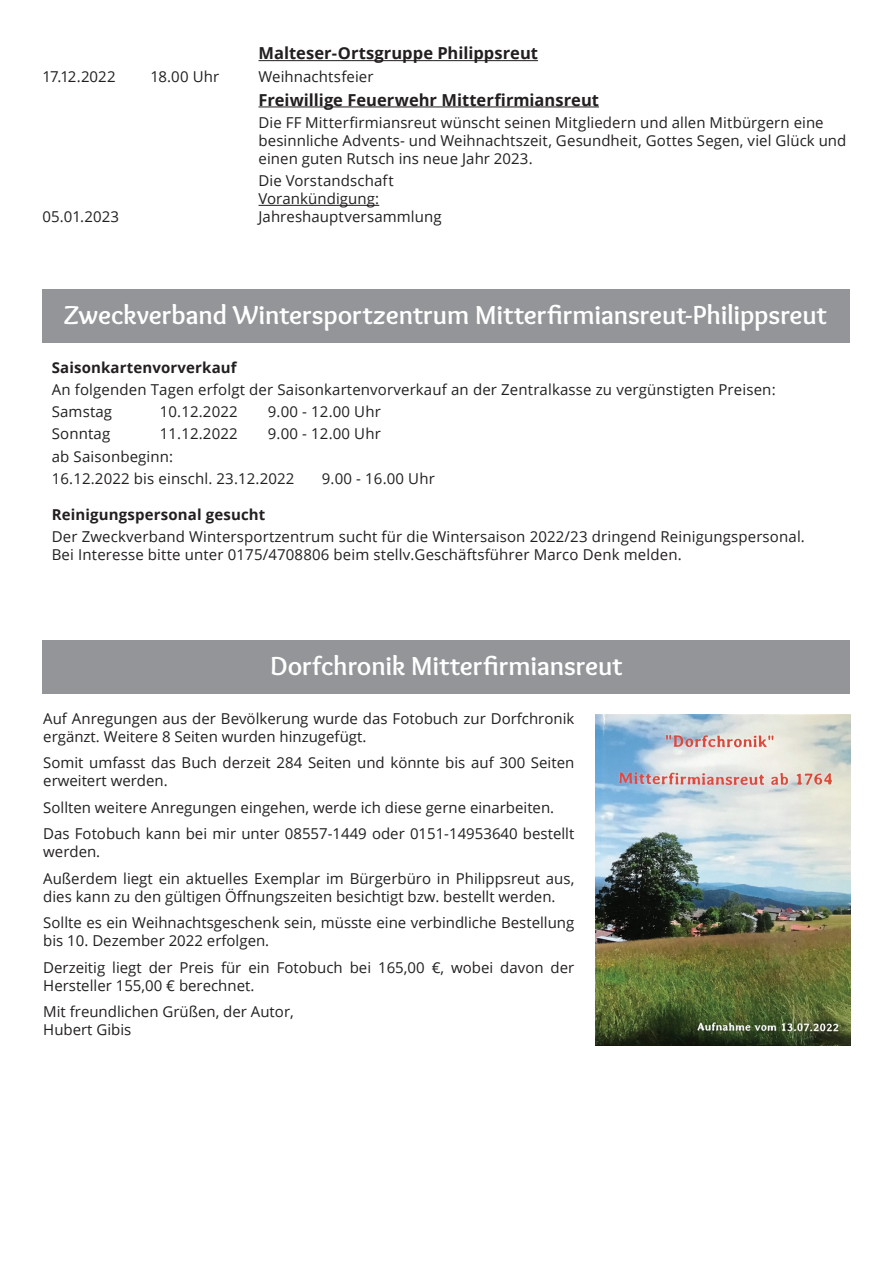
<style>
.page{position:relative;width:893px;height:1263px;background:#fff}
.page>*{position:absolute;margin:0;border:0;box-sizing:border-box;transform-origin:0 0}
.t1{font:700 27px "Overlock";letter-spacing:-.005em;color:#fff}
.t2{font:700 16.5px "Open Sans";color:#231f20}
.t3{font:15px/18px "Open Sans";color:#231f20}
.t4{font:700 15px "Open Sans";letter-spacing:.01em;color:#231f20}
</style>
<div class="page">
<hr style="left:259px;top:60px;width:279px;height:1px;background:#231f20">
<hr style="left:259px;top:107px;width:340px;height:1px;background:#231f20">
<hr style="left:259px;top:205px;width:120px;height:1px;background:#231f20">
<img style="left:595px;top:714px;width:255px;height:331px">
<div style="left:43px;top:289px;width:807px;height:53px;background:#939598"></div>
<div style="left:43px;top:640px;width:807px;height:53px;background:#939598"></div>
<p class="t2" style="left:259px;top:42px;width:281px">Malteser-Ortsgruppe Philippsreut</p>
<p class="t3" style="left:43px;top:67px;width:75px">17.12.2022</p>
<p class="t3" style="left:151px;top:67px;width:70px">18.00 Uhr</p>
<p class="t3" style="left:259px;top:67px;width:116px">Weihnachtsfeier</p>
<p class="t2" style="left:259px;top:88px;width:342px">Freiwillige Feuerwehr Mitterfirmiansreut</p>
<p class="t3" style="left:259px;top:113px;width:589px">Die FF Mitterfirmiansreut wünscht seinen Mitgliedern und allen Mitbürgern eine besinnliche Advents- und Weihnachtszeit, Gesundheit, Gottes Segen, viel Glück und einen guten Rutsch ins neue Jahr 2023.</p>
<p class="t3" style="left:259px;top:171px;width:137px">Die Vorstandschaft<br>Vorankündigung:</p>
<p class="t3" style="left:43px;top:207px;width:78px">05.01.2023</p>
<p class="t3" style="left:259px;top:207px;width:184px">Jahreshauptversammlung</p>
<h1 class="t1" style="left:64px;top:299px;width:765px">Zweckverband Wintersportzentrum Mitterfirmiansreut-Philippsreut</h1>
<p class="t4" style="left:52px;top:357px;width:186px">Saisonkartenvorverkauf</p>
<p class="t3" style="left:52px;top:378px;width:725px;line-height:22.2px">An folgenden Tagen erfolgt der Saisonkartenvorverkauf an der Zentralkasse zu vergünstigten Preisen:<br>Samstag</p>
<p class="t3" style="left:160px;top:402px;width:79px">10.12.2022</p>
<p class="t3" style="left:268px;top:402px;width:115px">9.00 - 12.00 Uhr</p>
<p class="t3" style="left:52px;top:424px;width:60px">Sonntag</p>
<p class="t3" style="left:160px;top:424px;width:79px">11.12.2022</p>
<p class="t3" style="left:268px;top:424px;width:115px">9.00 - 12.00 Uhr</p>
<p class="t3" style="left:52px;top:445px;width:244px;line-height:22.2px">ab Saisonbeginn:<br>16.12.2022 bis einschl. 23.12.2022</p>
<p class="t3" style="left:322px;top:469px;width:115px">9.00 - 16.00 Uhr</p>
<p class="t4" style="left:52px;top:504px;width:215px">Reinigungspersonal gesucht</p>
<p class="t3" style="left:52px;top:527px;width:755px">Der Zweckverband Wintersportzentrum sucht für die Wintersaison 2022/23 dringend Reinigungspersonal.<br>Bei Interesse bitte unter 0175/4708806 beim stellv.Geschäftsführer Marco Denk melden.</p>
<h1 class="t1" style="left:270px;top:650px;width:353px">Dorfchronik Mitterfirmiansreut</h1>
<p class="t3" style="left:43px;top:709px;width:533px">Auf Anregungen aus der Bevölkerung wurde das Fotobuch zur Dorfchronik ergänzt. Weitere 8 Seiten wurden hinzugefügt.</p>
<p class="t3" style="left:43px;top:753px;width:533px">Somit umfasst das Buch derzeit 284 Seiten und könnte bis auf 300 Seiten erweitert werden.</p>
<p class="t3" style="left:43px;top:794px;width:532px;line-height:26.5px">Sollten weitere Anregungen eingehen, werde ich diese gerne einarbeiten.<br>Das Fotobuch kann bei mir unter 08557-1449 oder 0151-14953640 bestellt</p>
<p class="t3" style="left:43px;top:838px;width:533px;line-height:26.5px">werden.<br>Außerdem liegt ein aktuelles Exemplar im Bürgerbüro in Philippsreut aus,</p>
<p class="t3" style="left:43px;top:883px;width:533px;line-height:26.5px">dies kann zu den gültigen Öffnungszeiten besichtigt bzw. bestellt werden.<br>Sollte es ein Weihnachtsgeschenk sein, müsste eine verbindliche Bestellung</p>
<p class="t3" style="left:43px;top:927px;width:533px;line-height:26.5px">bis 10. Dezember 2022 erfolgen.<br>Derzeitig liegt der Preis für ein Fotobuch bei 165,00 €, wobei davon der</p>
<p class="t3" style="left:43px;top:972px;width:252px;line-height:26.5px">Hersteller 155,00 € berechnet.<br>Mit freundlichen Grüßen, der Autor,</p>
<p class="t3" style="left:43px;top:1020px;width:90px">Hubert Gibis</p>
</div>
